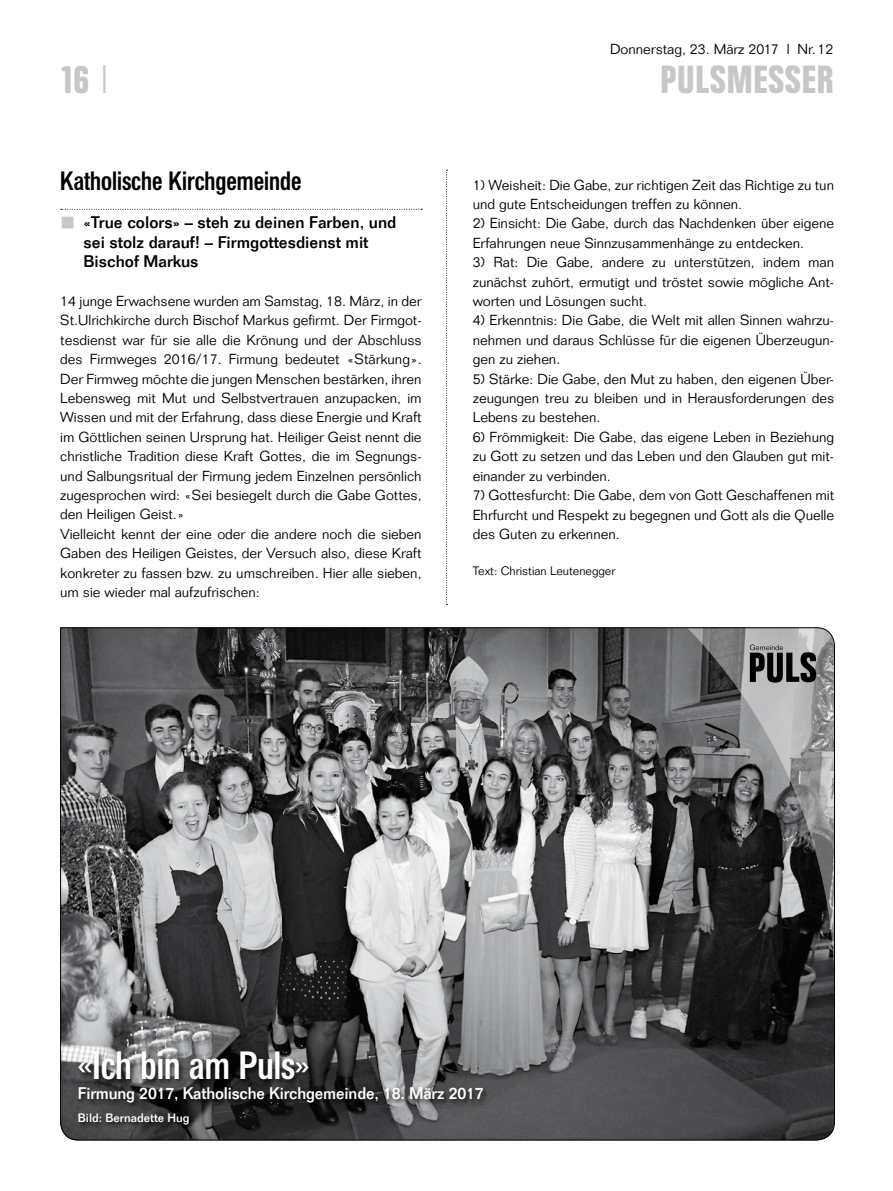
<style>
.page{position:relative;width:893px;height:1191px;background:#fff}
.page>*{position:absolute;margin:0;border:0;box-sizing:border-box;transform-origin:0 0}
.t1{font:500 39px "Folio Condensed BQ";color:#fff}
.t2{font:700 39px "Folio Condensed BQ";letter-spacing:.03em;color:#c6c7c8}
.t3{font:500 26.25px "Folio Condensed BQ";color:#000}
.t4{font:500 16.5px/19.4px "Folio";color:#000}
.t5{font:500 16.5px "Folio";letter-spacing:-.01em;color:#fff}
.t6{font:300 14.25px/19.4px "Folio";color:#000;text-align:justify}
.t7{font:300 12px "Folio";color:#000}
.t8{font:500 12px "Folio";color:#fff}
.s1{font-family:"Folio";font-weight:300}
</style>
<div class="page">
<svg style="left:446px;top:170px;width:1px;height:435px"></svg>
<svg style="left:61px;top:209px;width:361px;height:1px"></svg>
<svg style="left:60px;top:627px;width:775px;height:513px;background:#656567"></svg>
<h1 class="t2" style="left:60px;top:58px;width:51px">16 <span class="s1">|</span></h1>
<h2 class="t3" style="left:60px;top:166px;width:243px">Katholische Kirchgemeinde</h2>
<p class="t4" style="left:84px;top:213px;width:314px">«True colors» – steh zu deinen Farben, und sei stolz darauf! – Firmgottesdienst mit<br>Bischof Markus</p>
<p class="t6" style="left:60px;top:291px;width:363px;text-align:left">14 junge Erwachsene wurden am Samstag, 18. März, in der St.Ulrichkirche durch Bischof Markus gefirmt. Der Firmgot&shy;tesdienst war für sie alle die Krönung und der Abschluss des Firmweges 2016/17. Firmung bedeutet «Stärkung».<br>Der Firmweg möchte die jungen Menschen bestärken, ihren Lebensweg mit Mut und Selbstvertrauen anzupacken, im Wissen und mit der Erfahrung, dass diese Energie und Kraft im Göttlichen seinen Ursprung hat. Heiliger Geist nennt die christliche Tradition diese Kraft Gottes, die im Segnungs&shy;und Salbungsritual der Firmung jedem Einzelnen persönlich zugesprochen wird: «Sei besiegelt durch die Gabe Gottes, den Heiligen Geist.»<br>Vielleicht kennt der eine oder die andere noch die sieben Gaben des Heiligen Geistes, der Versuch also, diese Kraft konkreter zu fassen bzw. zu umschreiben. Hier alle sieben, um sie wieder mal aufzufrischen:</p>
<p class="t6" style="left:610px;top:39px;width:225px">Donnerstag, 23. März 2017 l Nr.12</p>
<h1 class="t2" style="left:661px;top:58px;width:174px">PULSMESSER</h1>
<p class="t6" style="left:473px;top:175px;width:363px">1) Weisheit: Die Gabe, zur richtigen Zeit das Richtige zu tun und gute Entscheidungen treffen zu können.</p>
<p class="t6" style="left:473px;top:214px;width:363px">2) Einsicht: Die Gabe, durch das Nachdenken über eigene<br>Erfahrungen neue Sinnzusammenhänge zu entdecken.</p>
<p class="t6" style="left:473px;top:253px;width:363px">3) Rat: Die Gabe, andere zu unterstützen, indem man zunächst zuhört, ermutigt und tröstet sowie mögliche Ant&shy;worten und Lösungen sucht.</p>
<p class="t6" style="left:473px;top:311px;width:363px">4) Erkenntnis: Die Gabe, die Welt mit allen Sinnen wahrzu&shy;nehmen und daraus Schlüsse für die eigenen Überzeugun&shy;gen zu ziehen.</p>
<p class="t6" style="left:473px;top:369px;width:363px">5) Stärke: Die Gabe, den Mut zu haben, den eigenen Über&shy;zeugungen treu zu bleiben und in Herausforderungen des Lebens zu bestehen.</p>
<p class="t6" style="left:473px;top:427px;width:363px">6) Frömmigkeit: Die Gabe, das eigene Leben in Beziehung zu Gott zu setzen und das Leben und den Glauben gut mit&shy;einander zu verbinden.</p>
<p class="t6" style="left:473px;top:485px;width:363px">7) Gottesfurcht: Die Gabe, dem von Gott Geschaffenen mit Ehrfurcht und Respekt zu begegnen und Gott als die Quelle des Guten zu erkennen.</p>
<p class="t7" style="left:473px;top:563px;width:144px">Text: Christian Leutenegger</p>
<h1 class="t1" style="left:78px;top:1043px;width:233px">«Ich bin am Puls»</h1>
<p class="t5" style="left:78px;top:1083px;width:407px">Firmung 2017, Katholische Kirchgemeinde, 18. März 2017</p>
<p class="t8" style="left:78px;top:1110px;width:113px">Bild: Bernadette Hug</p>
</div>
